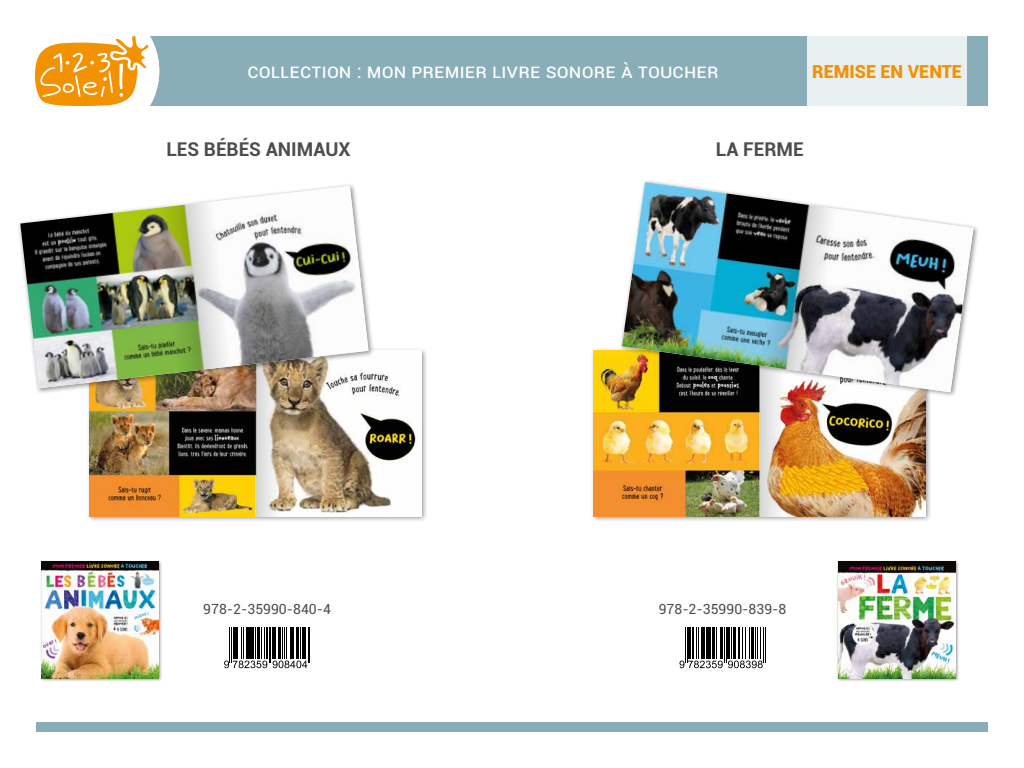
<style>
.page{position:relative;width:1024px;height:768px;background:#fff}
.page>*{position:absolute;margin:0;border:0;box-sizing:border-box;transform-origin:0 0}
.t1{font:20px "Roboto";color:#fff}
.t2{font:700 19px "Roboto";color:#4d4d4d}
.t3{font:900 18px "Roboto";color:#f39200}
.t4{font:14px "Roboto";color:#4d4d4d}
</style>
<div class="page">
<div style="left:591px;top:347px;width:341px;height:176px;background:#000;opacity:.42"></div>
<img style="left:594px;top:351px;width:332px;height:165px">
<img style="left:760px;top:398px;width:24px;height:119px">
<div style="left:87px;top:347px;width:341px;height:176px;background:#000;opacity:.42"></div>
<img style="left:90px;top:351px;width:331px;height:165px">
<svg style="left:256px;top:394px;width:24px;height:123px"></svg>
<div style="left:36px;top:722px;width:952px;height:10px;background:#89aeb7"></div>
<div style="left:17px;top:183px;width:358px;height:211px;background:#000;opacity:.42"></div>
<img style="left:20px;top:186px;width:349px;height:202px">
<img style="left:157px;top:202px;width:75px;height:171px">
<div style="left:619px;top:179px;width:361px;height:219px;background:#000;opacity:.42"></div>
<img style="left:622px;top:182px;width:351px;height:210px">
<img style="left:758px;top:201px;width:79px;height:172px">
<div style="left:40px;top:560px;width:123px;height:122px;background:#000;opacity:.42"></div>
<img style="left:42px;top:561px;width:117px;height:117px">
<div style="left:837px;top:560px;width:122px;height:122px;background:#000;opacity:.42"></div>
<img style="left:838px;top:561px;width:118px;height:117px">
<div style="left:36px;top:36px;width:952px;height:70px;background:#89aeb7"></div>
<div style="left:20px;top:2px;width:139px;height:138px;background:#fff;border-radius:50%"></div>
<svg style="left:35px;top:36px;width:114px;height:70px"></svg>
<hr style="left:685px;top:628px;width:1px;height:35px;background:#000">
<hr style="left:687px;top:628px;width:1px;height:35px;background:#000">
<hr style="left:688px;top:628px;width:3px;height:31px;background:#000">
<hr style="left:692px;top:628px;width:1px;height:31px;background:#000">
<hr style="left:696px;top:628px;width:1px;height:31px;background:#000">
<hr style="left:699px;top:628px;width:1px;height:31px;background:#000">
<hr style="left:701px;top:628px;width:2px;height:31px;background:#000">
<hr style="left:704px;top:628px;width:1px;height:31px;background:#000">
<hr style="left:706px;top:628px;width:3px;height:31px;background:#000">
<hr style="left:711px;top:628px;width:1px;height:31px;background:#000">
<hr style="left:712px;top:628px;width:3px;height:31px;background:#000">
<hr style="left:717px;top:628px;width:1px;height:31px;background:#000">
<hr style="left:720px;top:628px;width:1px;height:31px;background:#000">
<hr style="left:722px;top:628px;width:1px;height:31px;background:#000">
<hr style="left:724px;top:628px;width:1px;height:35px;background:#000">
<hr style="left:726px;top:628px;width:1px;height:35px;background:#000">
<hr style="left:728px;top:628px;width:2px;height:31px;background:#000">
<hr style="left:731px;top:628px;width:1px;height:31px;background:#000">
<hr style="left:734px;top:628px;width:2px;height:31px;background:#000">
<hr style="left:738px;top:628px;width:1px;height:31px;background:#000">
<hr style="left:739px;top:628px;width:1px;height:31px;background:#000">
<hr style="left:742px;top:628px;width:1px;height:31px;background:#000">
<hr style="left:745px;top:628px;width:1px;height:31px;background:#000">
<hr style="left:750px;top:628px;width:1px;height:31px;background:#000">
<hr style="left:751px;top:628px;width:3px;height:31px;background:#000">
<hr style="left:755px;top:628px;width:1px;height:31px;background:#000">
<svg style="left:680px;top:661px;width:83px;height:7px"></svg>
<hr style="left:757px;top:628px;width:1px;height:31px;background:#000">
<hr style="left:760px;top:628px;width:1px;height:31px;background:#000">
<hr style="left:763px;top:628px;width:1px;height:35px;background:#000">
<hr style="left:765px;top:628px;width:1px;height:35px;background:#000">
<hr style="left:230px;top:628px;width:1px;height:35px;background:#000">
<hr style="left:231px;top:628px;width:1px;height:35px;background:#000">
<hr style="left:233px;top:628px;width:2px;height:31px;background:#000">
<hr style="left:236px;top:628px;width:2px;height:31px;background:#000">
<hr style="left:241px;top:628px;width:1px;height:31px;background:#000">
<hr style="left:243px;top:628px;width:1px;height:31px;background:#000">
<hr style="left:246px;top:628px;width:1px;height:31px;background:#000">
<hr style="left:248px;top:628px;width:2px;height:31px;background:#000">
<hr style="left:251px;top:628px;width:3px;height:31px;background:#000">
<hr style="left:255px;top:628px;width:1px;height:31px;background:#000">
<hr style="left:257px;top:628px;width:2px;height:31px;background:#000">
<hr style="left:261px;top:628px;width:1px;height:31px;background:#000">
<svg style="left:224px;top:661px;width:43px;height:7px"></svg>
<hr style="left:265px;top:628px;width:1px;height:31px;background:#000">
<hr style="left:266px;top:628px;width:2px;height:31px;background:#000">
<hr style="left:269px;top:628px;width:1px;height:35px;background:#000">
<hr style="left:270px;top:628px;width:1px;height:35px;background:#000">
<hr style="left:272px;top:628px;width:2px;height:31px;background:#000">
<hr style="left:276px;top:628px;width:1px;height:31px;background:#000">
<hr style="left:278px;top:628px;width:2px;height:31px;background:#000">
<hr style="left:282px;top:628px;width:1px;height:31px;background:#000">
<hr style="left:284px;top:628px;width:1px;height:31px;background:#000">
<hr style="left:287px;top:628px;width:1px;height:31px;background:#000">
<hr style="left:290px;top:628px;width:1px;height:31px;background:#000">
<hr style="left:292px;top:628px;width:2px;height:31px;background:#000">
<hr style="left:296px;top:628px;width:2px;height:31px;background:#000">
<hr style="left:300px;top:628px;width:1px;height:31px;background:#000">
<svg style="left:273px;top:661px;width:34px;height:7px"></svg>
<hr style="left:302px;top:628px;width:1px;height:31px;background:#000">
<hr style="left:304px;top:628px;width:2px;height:31px;background:#000">
<hr style="left:308px;top:628px;width:1px;height:35px;background:#000">
<hr style="left:310px;top:628px;width:1px;height:35px;background:#000">
<div style="left:807px;top:36px;width:160px;height:70px;background:#e7eff1"></div>
<p class="t1" style="left:247px;top:57px;width:473px">Collection : mon premier livre sonore à toucher</p>
<p class="t3" style="left:812px;top:59px;width:151px">REMISE EN VENTE</p>
<p class="t2" style="left:166px;top:136px;width:186px">LES BÉBÉS ANIMAUX</p>
<p class="t2" style="left:716px;top:136px;width:89px">LA FERME</p>
<p class="t4" style="left:203px;top:599px;width:129px">978-2-35990-840-4</p>
<p class="t4" style="left:659px;top:599px;width:129px">978-2-35990-839-8</p>
</div>
